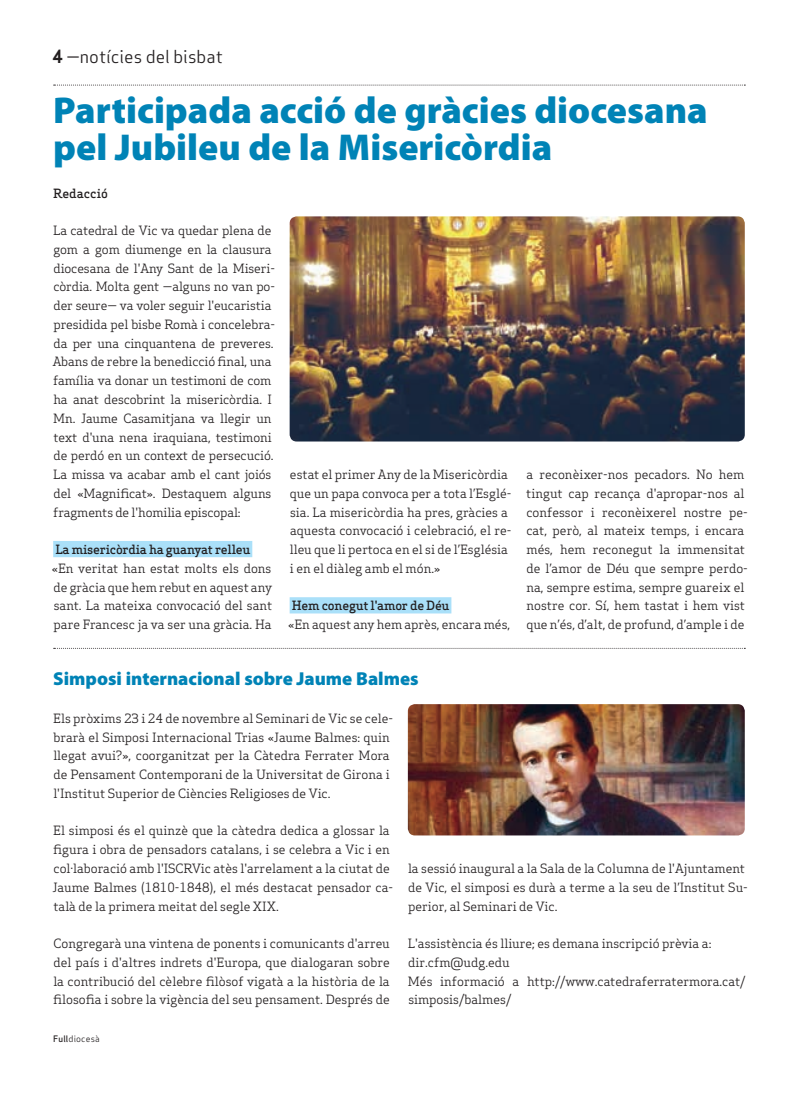
<style>
.page{position:relative;width:798px;height:1099px;background:#fff}
.page>*{position:absolute;margin:0;border:0;box-sizing:border-box;transform-origin:0 0}
.Titulars{font:900 37.5px/37.5px "Myriad Pro";color:#0083b6}
.Titular_Petit{font:900 18.75px "Myriad Pro";color:#0083b6}
.Capçalera{font:17.5px "Apex Sans Book T";color:#231f20}
.Text_General{font:12.5px/18.8px "Apex Serif";color:#231f20}
.Text_General-2{font:500 12.5px "Apex Serif";letter-spacing:-.02em;color:#231f20}
.Autors{font:500 12.5px "Apex Serif";color:#231f20}
.Data_Peu{font:8.75px "Apex Sans Book T";letter-spacing:.02em;color:#231f20}
.s1{font-family:"Apex Sans Bold T"}
.s2{font-family:"Apex Sans Medium T"}
</style>
<div class="page">
<svg style="left:54px;top:85px;width:691px;height:1px"></svg>
<div style="left:53px;top:541px;width:199px;height:16px;background:#aae0f9"></div>
<div style="left:289px;top:597px;width:162px;height:16px;background:#aae0f9"></div>
<img style="left:289px;top:216px;width:455px;height:225px">
<svg style="left:54px;top:648px;width:691px;height:1px"></svg>
<img style="left:407px;top:704px;width:337px;height:131px">
<p class="Capçalera" style="left:52px;top:46px;width:172px"><span class="s1">4</span> —notícies del bisbat</p>
<p class="Titulars" style="left:53px;top:90px;width:655px">Participada acció de gràcies diocesana pel Jubileu de la Misericòrdia</p>
<p class="Autors" style="left:53px;top:185px;width:56px">Redacció</p>
<p class="Text_General" style="left:53px;top:221px;width:224px">La catedral de Vic va quedar plena de gom a gom diumenge en la clausura diocesana de l'Any Sant de la Miseri&shy;còrdia. Molta gent —alguns no van po&shy;der seure— va voler seguir l'eucaristia presidida pel bisbe Romà i concelebra&shy;da per una cinquantena de preveres.<br>Abans de rebre la benedicció final, una família va donar un testimoni de com ha anat descobrint la misericòrdia. I Mn. Jaume Casamitjana va llegir un text d'una nena iraquiana, testimoni de perdó en un context de persecució.<br>La missa va acabar amb el cant joiós del «Magnificat». Destaquem alguns fragments de l'homilia episcopal:</p>
<p class="Text_General-2" style="left:55px;top:541px;width:196px">La misericòrdia ha guanyat relleu</p>
<p class="Text_General" style="left:52px;top:558px;width:222px;text-align:justify">«En veritat han estat molts els dons de gràcia que hem rebut en aquest any sant. La mateixa convocació del sant pare Francesc ja va ser una gràcia. Ha</p>
<p class="Text_General" style="left:290px;top:465px;width:223px">estat el primer Any de la Misericòrdia que un papa convoca per a tota l’Esglé&shy;sia. La misericòrdia ha pres, gràcies a aquesta convocació i celebració, el re&shy;lleu que li pertoca en el si de l’Església i en el diàleg amb el món.»</p>
<p class="Text_General-2" style="left:292px;top:598px;width:159px">Hem conegut l'amor de Déu</p>
<p class="Text_General" style="left:288px;top:615px;width:223px">«En aquest any hem après, encara més,</p>
<p class="Text_General" style="left:526px;top:465px;width:223px">a reconèixer-nos pecadors. No hem tingut cap recança d'apropar-nos al confessor i reconèixerel nostre pe&shy;cat, però, al mateix temps, i encara més, hem reconegut la immensitat de l’amor de Déu que sempre perdo&shy;na, sempre estima, sempre guareix el nostre cor. Sí, hem tastat i hem vist que n’és, d’alt, de profund, d’ample i de</p>
<p class="Titular_Petit" style="left:53px;top:666px;width:367px">Simposi internacional sobre Jaume Balmes</p>
<p class="Text_General" style="left:53px;top:708px;width:341px">Els pròxims 23 i 24 de novembre al Seminari de Vic se cele&shy;brarà el Simposi Internacional Trias «Jaume Balmes: quin llegat avui?», coorganitzat per la Càtedra Ferrater Mora de Pensament Contemporani de la Universitat de Girona i l'Institut Superior de Ciències Religioses de Vic.</p>
<p class="Text_General" style="left:52px;top:821px;width:342px">El simposi és el quinzè que la càtedra dedica a glossar la figura i obra de pensadors catalans, i se celebra a Vic i en col·laboració amb l'ISCRVic atès l'arrelament a la ciutat de Jaume Balmes (1810-1848), el més destacat pensador ca&shy;talà de la primera meitat del segle XIX.</p>
<p class="Text_General" style="left:53px;top:933px;width:338px;text-align:justify">Congregarà una vintena de ponents i comunicants d'arreu del país i d'altres indrets d'Europa, que dialogaran sobre la contribució del cèlebre filòsof vigatà a la història de la filosofia i sobre la vigència del seu pensament. Després de</p>
<p class="Data_Peu" style="left:53px;top:1032px;width:48px"><span class="s2">Full</span>diocesà</p>
<p class="Text_General" style="left:408px;top:858px;width:341px">la sessió inaugural a la Sala de la Columna de l'Ajuntament de Vic, el simposi es durà a terme a la seu de l’Institut Su&shy;perior, al Seminari de Vic.</p>
<p class="Text_General" style="left:408px;top:933px;width:305px">L'assistència és lliure; es demana inscripció prèvia a:</p>
<p class="Text_General" style="left:408px;top:952px;width:103px">dir.cfm@udg.edu</p>
<p class="Text_General" style="left:408px;top:971px;width:339px">Més informació a http://www.catedraferratermora.cat/ simposis/balmes/</p>
</div>
